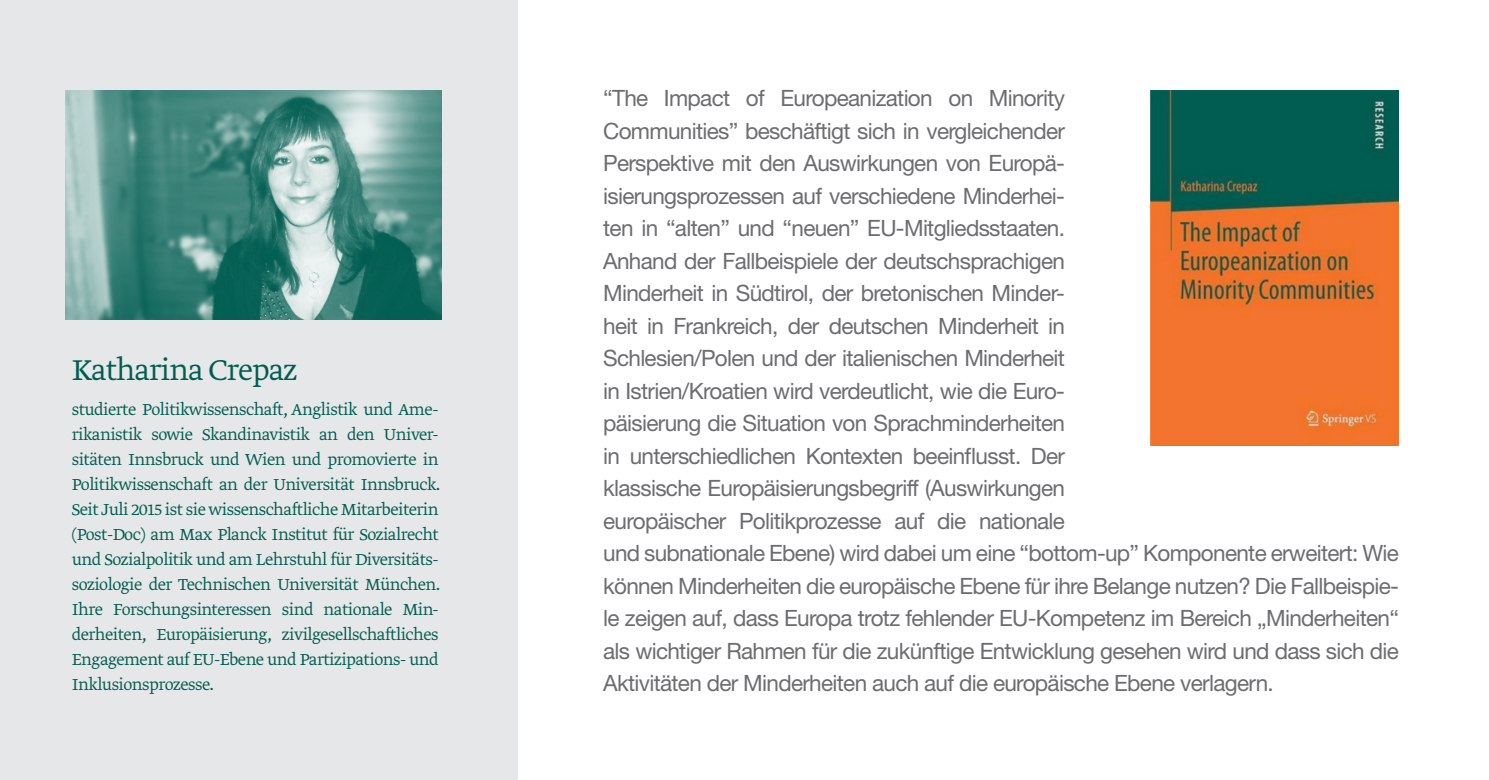
<style>
.page{position:relative;width:1489px;height:780px;background:#fff}
.page>*{position:absolute;margin:0;border:0;box-sizing:border-box;transform-origin:0 0}
.t1{font:33.75px "Greta Text Light Minus";letter-spacing:-.03em;color:#005d51}
.t2{font:22.5px/32.5px "Helvetica Neue LT Std";letter-spacing:-.03em;color:#6c6d70}
.t3{font:18.75px/25px "Greta Text Light Minus";letter-spacing:-.03em;color:#005d51;text-align:justify}
</style>
<div class="page">
<div style="left:0;top:0;width:517px;height:780px;background:#e6e7e9"></div>
<img style="left:66px;top:90px;width:375px;height:230px">
<img style="left:1150px;top:90px;width:248px;height:356px">
<p class="t1" style="left:72px;top:350px;width:227px">Katharina Crepaz</p>
<p class="t3" style="left:72px;top:397px;width:370px">studierte Politikwissenschaft, Anglistik und Ame&shy;rikanistik sowie Skandinavistik an den Univer&shy;sitäten Innsbruck und Wien und promovierte in Politikwissenschaft an der Universität Innsbruck.<br>Seit Juli 2015 ist sie wissenschaftliche Mitarbeiterin (Post-Doc) am Max Planck Institut für Sozialrecht und Sozialpolitik und am Lehrstuhl für Diversitäts&shy;soziologie der Technischen Universität München.<br>Ihre Forschungsinteressen sind nationale Min&shy;derheiten, Europäisierung, zivilgesellschaftliches Engagement auf EU-Ebene und Partizipations- und Inklusionsprozesse.</p>
<p class="t2" style="left:603px;top:82px;width:797px">“The Impact of Europeanization on Minority<br>Communities” beschäftigt sich in vergleichender<br>Perspektive mit den Auswirkungen von Europä-<br>isierungsprozessen auf verschiedene Minderhei-<br>ten in “alten” und “neuen” EU-Mitgliedsstaaten.<br>Anhand der Fallbeispiele der deutschsprachigen<br>Minderheit in Südtirol, der bretonischen Minder-<br>heit in Frankreich, der deutschen Minderheit in<br>Schlesien/Polen und der italienischen Minderheit<br>in Istrien/Kroatien wird verdeutlicht, wie die Euro-<br>päisierung die Situation von Sprachminderheiten<br>in unterschiedlichen Kontexten beeinflusst. Der<br>klassische Europäisierungsbegriff (Auswirkungen<br>europäischer Politikprozesse auf die nationale<br>und subnationale Ebene) wird dabei um eine “bottom-up” Komponente erweitert: Wie können Minderheiten die europäische Ebene für ihre Belange nutzen? Die Fallbeispie&shy;le zeigen auf, dass Europa trotz fehlender EU-Kompetenz im Bereich „Minderheiten“ als wichtiger Rahmen für die zukünftige Entwicklung gesehen wird und dass sich die Aktivitäten der Minderheiten auch auf die europäische Ebene verlagern.</p>
</div>
